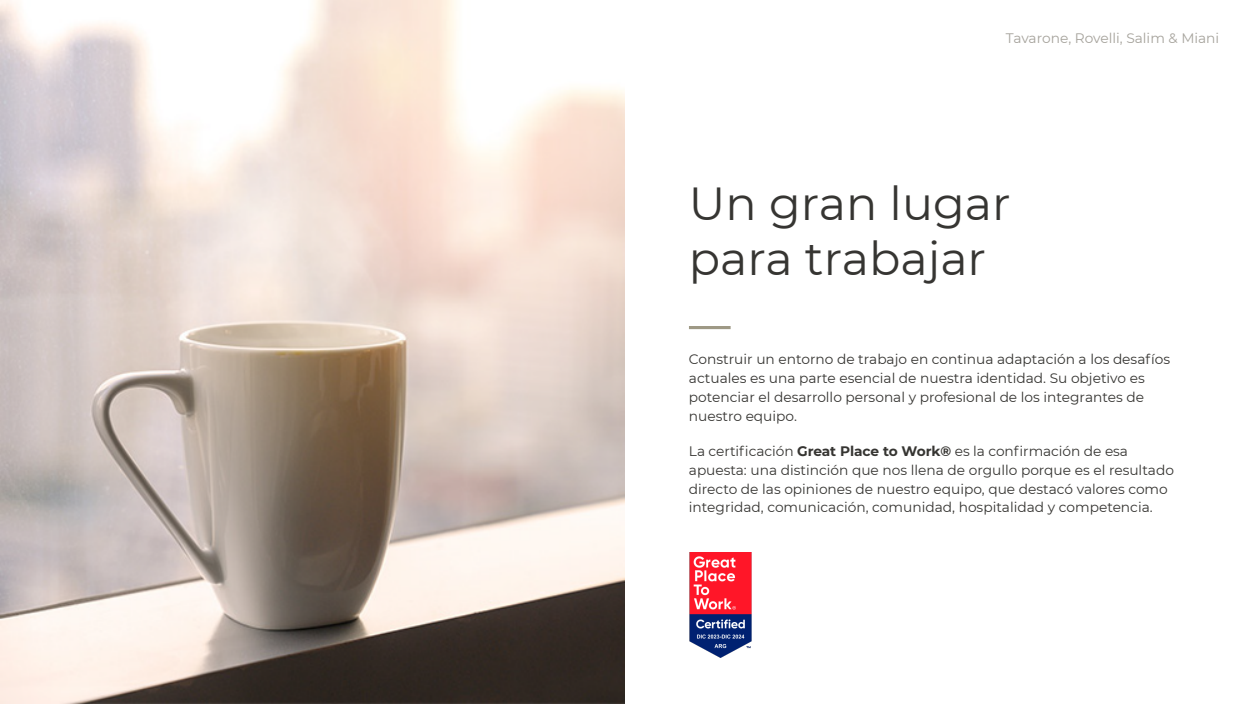
<style>
.page{position:relative;width:1250px;height:704px;background:#fff}
.page>*{position:absolute;margin:0;border:0;box-sizing:border-box;transform-origin:0 0}
.t1{font:46.25px/55.5px "Montserrat";color:#363532}
.t2{font:13.75px/18.8px "Montserrat";color:#363532}
.t3{font:13.75px "Montserrat";color:#a6a39c}
.s1{font-weight:700}
</style>
<div class="page">
<img style="left:0;top:0;width:625px;height:704px">
<hr style="left:689px;top:326px;width:42px;height:3px;background:#9e9985">
<img style="left:689px;top:552px;width:63px;height:105px">
<p class="t3" style="left:1006px;top:28px;width:215px">Tavarone, Rovelli, Salim &amp; Miani</p>
<h1 class="t1" style="left:689px;top:174px;width:323px">Un gran lugar para trabajar</h1>
<p class="t2" style="left:689px;top:350px;width:483px">Construir un entorno de trabajo en continua adaptación a los desafíos actuales es una parte esencial de nuestra identidad. Su objetivo es potenciar el desarrollo personal y profesional de los integrantes de nuestro equipo.</p>
<p class="t2" style="left:689px;top:441px;width:487px">La certificación <span class="s1">Great Place to Work®</span> es la confirmación de esa apuesta: una distinción que nos llena de orgullo porque es el resultado directo de las opiniones de nuestro equipo, que destacó valores como integridad, comunicación, comunidad, hospitalidad y competencia.</p>
</div>
